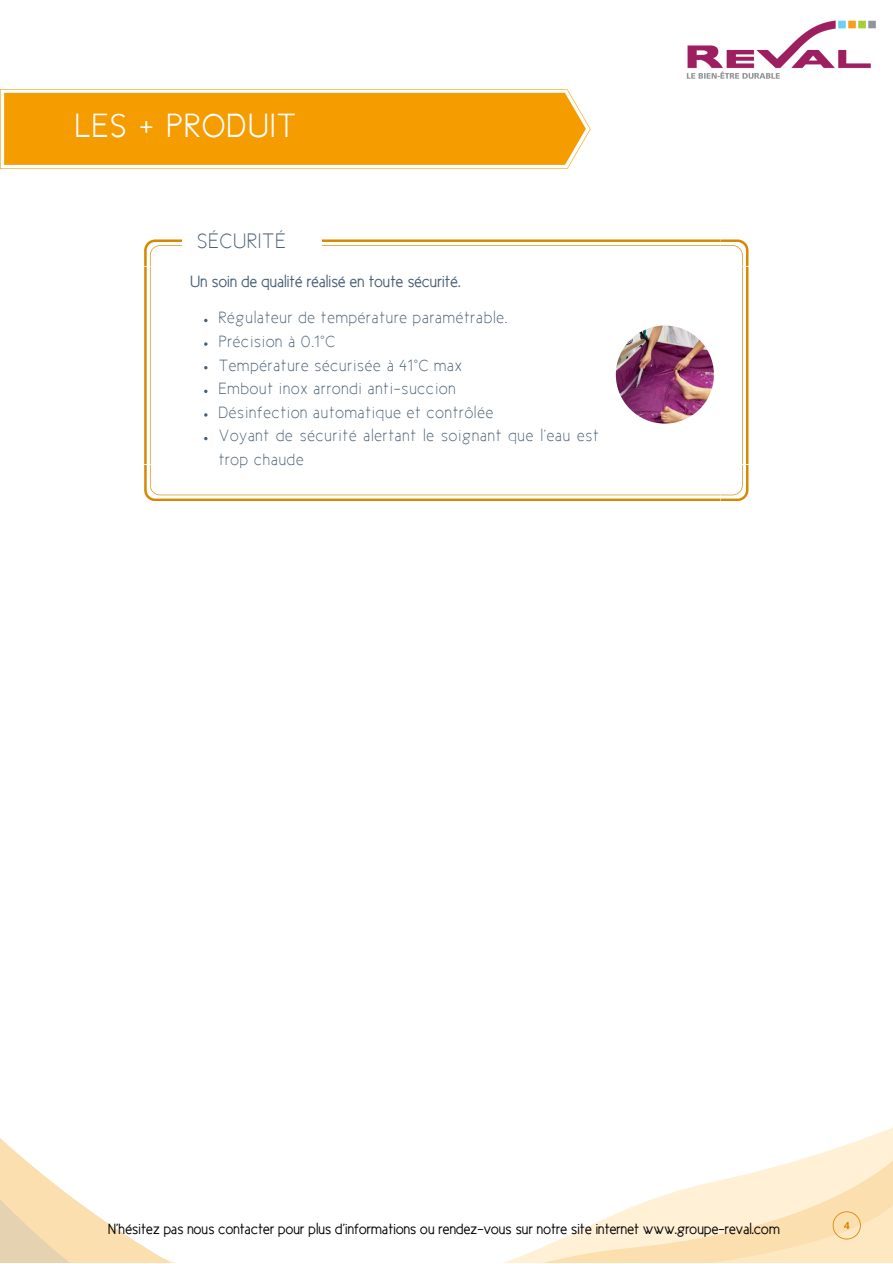
<style>
.page{position:relative;width:893px;height:1264px;background:#fff}
.page>*{position:absolute;margin:0;border:0;box-sizing:border-box;transform-origin:0 0}
.t1{font:33.9px "New Cicle Semi";letter-spacing:.05em;color:#fff}
.t2{font:21.15px "New Cicle Fina";letter-spacing:.05em;color:#495f74}
.t3{font:16.5px/23.5px "New Cicle Fina";letter-spacing:.05em;color:#495f74}
.t4{font:16.5px "New Cicle Gordita";color:#495f74}
.t5{font:15px "New Cicle Gordita";color:#000}
</style>
<div class="page">
<svg style="left:839px;top:1128px;width:53px;height:134px;background:#fde9c7"></svg>
<svg style="left:0;top:1138px;width:839px;height:124px"></svg>
<img style="left:686px;top:20px;width:190px;height:59px">
<svg style="left:144px;top:239px;width:604px;height:262px"></svg>
<svg style="left:204px;top:342px;width:3px;height:4px"></svg>
<svg style="left:204px;top:389px;width:3px;height:4px"></svg>
<div style="left:182px;top:236px;width:140px;height:18px;background:#fff"></div>
<img style="left:615px;top:325px;width:98px;height:98px;border-radius:50%">
<svg style="left:0;top:89px;width:590px;height:80px;background:#f6a71c"></svg>
<svg style="left:832px;top:1211px;width:28px;height:28px"></svg>
<p class="t1" style="left:75px;top:114px;width:223px">LES + PRODUIT</p>
<p class="t2" style="left:197px;top:234px;width:90px">SÉCURITÉ</p>
<p class="t4" style="left:191px;top:276px;width:271px">Un soin de qualité réalisé en toute sécurité.</p>
<p class="t3" style="left:219px;top:307px;width:290px">Régulateur de température paramétrable.</p>
<p class="t3" style="left:219px;top:331px;width:118px">Précision à 0.1°C</p>
<p class="t3" style="left:219px;top:354px;width:245px">Température sécurisée à 41°C max</p>
<p class="t3" style="left:219px;top:378px;width:238px">Embout inox arrondi anti-succion</p>
<p class="t3" style="left:219px;top:402px;width:276px">Désinfection automatique et contrôlée</p>
<p class="t3" style="left:219px;top:425px;width:381px">Voyant de sécurité alertant le soignant que l'eau est trop chaude</p>
<p class="t5" style="left:108px;top:1223px;width:673px">N’hésitez pas nous contacter pour plus d’informations ou rendez-vous sur notre site internet www.groupe-reval.com</p>
</div>
